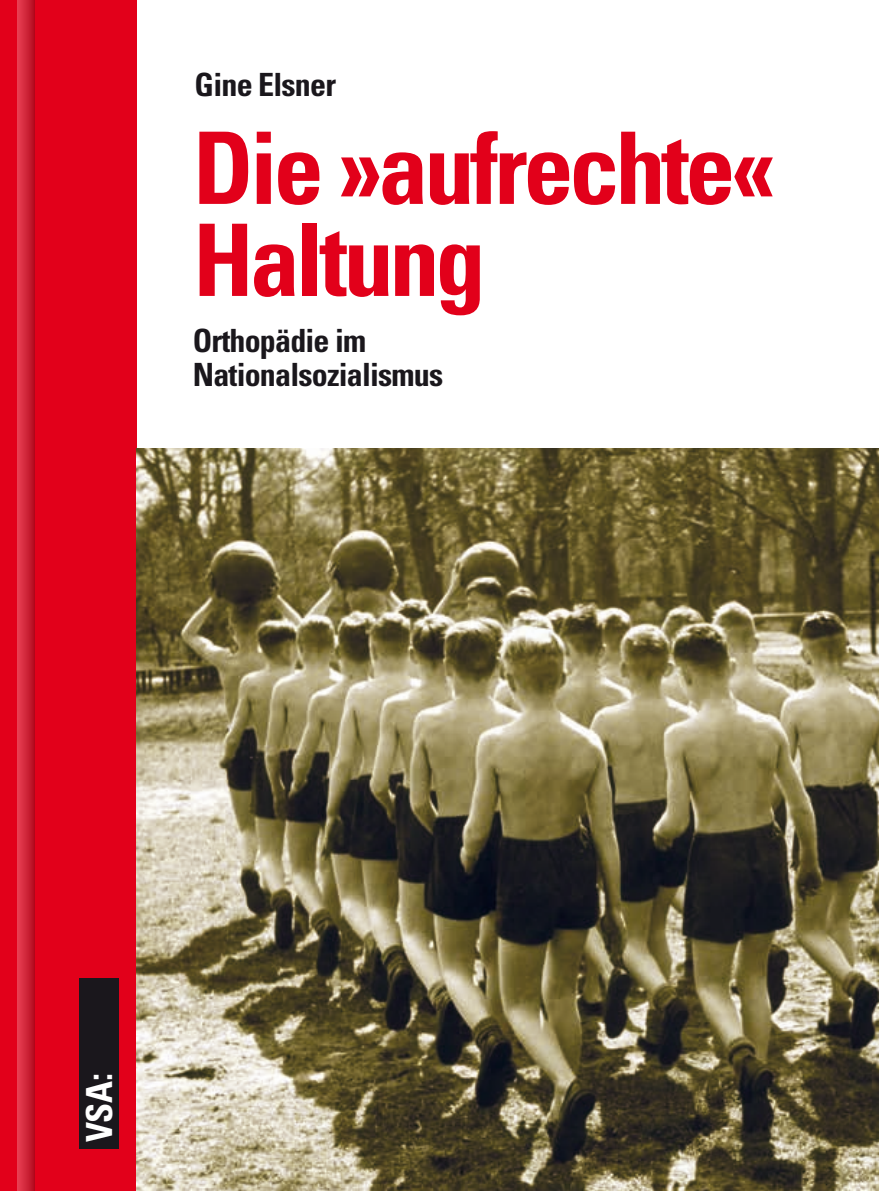
<style>
.page{position:relative;width:879px;height:1191px;background:#fff}
.page>*{position:absolute;margin:0;border:0;box-sizing:border-box;transform-origin:0 0}
.t1{font:700 condensed 100px/92px "Univers";letter-spacing:-.04em;color:#e2001a}
.t2{font:700 condensed 36px "Univers";color:#fff}
.t3{font:700 condensed 32px/34px "Univers";letter-spacing:-.025em;color:#1a171c}
</style>
<div class="page">
<div style="left:0;top:0;width:136px;height:1191px;background:#e2001a"></div>
<div style="left:79px;top:978px;width:40px;height:170px;background:#1a171c"></div>
<img style="left:136px;top:448px;width:743px;height:743px">
<svg style="left:17px;top:0;width:17px;height:1191px;background:#d1273b"></svg>
<p class="t3" style="left:195px;top:67px;width:143px">Gine Elsner</p>
<h1 class="t1" style="left:193px;top:121px;width:584px">Die »aufrechte«<br>Haltung</h1>
<p class="t3" style="left:193px;top:323px;width:252px">Orthopädie im<br>Nationalsozialismus</p>
<p class="t2" style="left:77px;top:1142px;width:70px;rotate:-90deg">VSA:</p>
</div>
